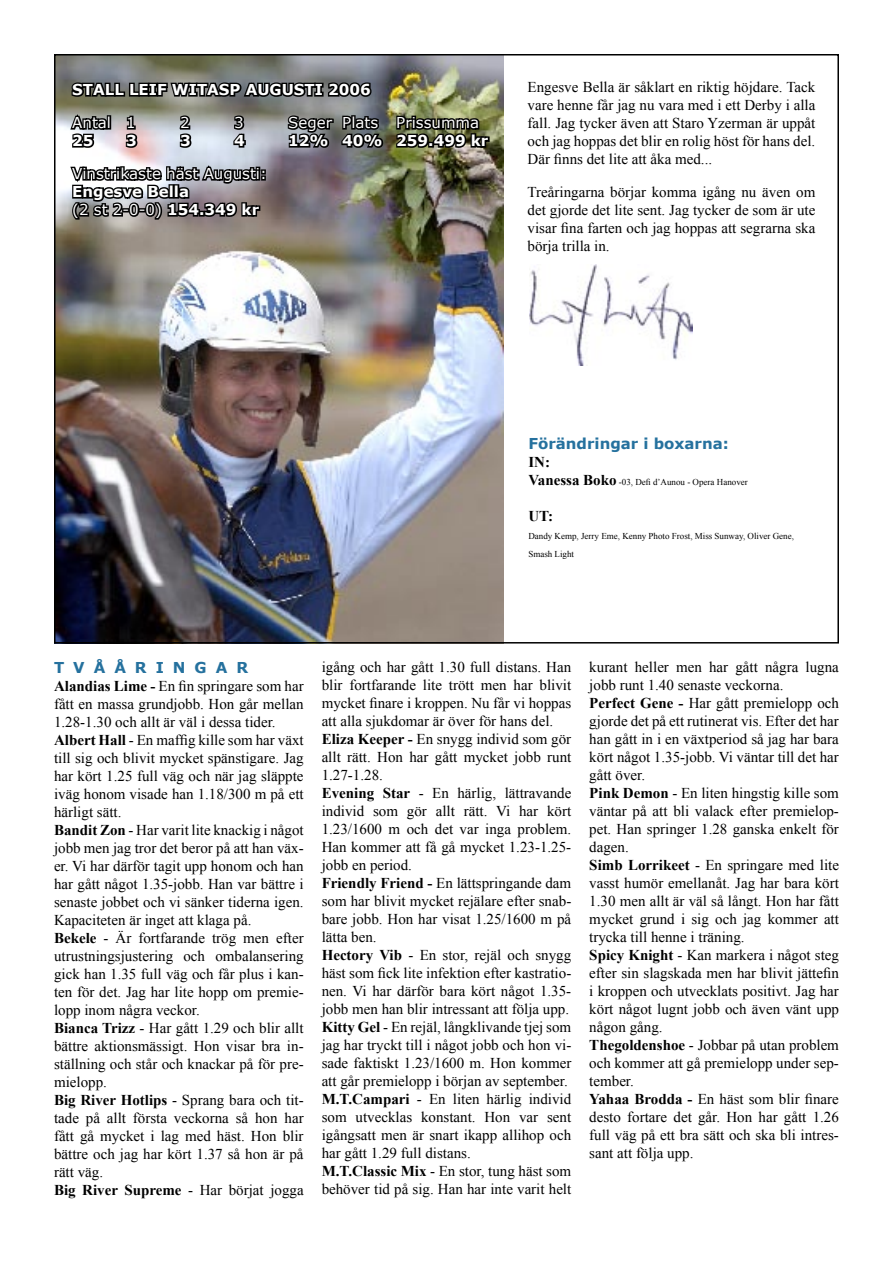
<style>
.page{position:relative;width:893px;height:1263px;background:#fff}
.page>*{position:absolute;margin:0;border:0;box-sizing:border-box;transform-origin:0 0}
.t1{font:15px/18px "Times New Roman";color:#000;text-align:justify}
.t2{font:15px/18px "Verdana";color:#fff}
.t3{font:700 15px "Verdana";color:#fff}
.t4{font:700 15px "Times New Roman";color:#000}
.t5{font:700 15px/18px "Verdana";color:#25719e}
.t6{font:700 15px "Verdana";letter-spacing:.6em;color:#25719e}
.t7{font:9px/18px "Times New Roman";color:#000}
.s1{font-weight:700}
.s2{font-family:"Times New Roman";color:#000}
.s3{font-weight:700;font-size:15px}
.s4{font-weight:400}
</style>
<div class="page">
<img style="left:529px;top:264px;width:163px;height:102px">
<img style="left:57px;top:57px;width:446px;height:583px">
<svg style="left:69px;top:77px;width:305px;height:27px;background:#4a4c49"></svg>
<div style="left:107px;top:115px;width:4px;height:15px;border:3px solid #000"></div>
<svg style="left:68px;top:110px;width:41px;height:40px"></svg>
<svg style="left:124px;top:114px;width:16px;height:36px"></svg>
<svg style="left:175px;top:113px;width:19px;height:37px"></svg>
<svg style="left:232px;top:113px;width:15px;height:36px"></svg>
<svg style="left:286px;top:113px;width:100px;height:37px;background:#3c3e3f"></svg>
<svg style="left:392px;top:113px;width:99px;height:37px;background:#3f402b"></svg>
<svg style="left:68px;top:161px;width:198px;height:61px;background:#6a686a"></svg>
<p class="t3" style="left:72px;top:80px;width:300px">STALL LEIF WITASP AUGUSTI 2006</p>
<p class="t2" style="left:72px;top:113px;width:65px">Antal 1</p>
<p class="t2" style="left:180px;top:113px;width:11px">2</p>
<p class="t2" style="left:234px;top:113px;width:11px">3</p>
<p class="t2" style="left:288px;top:113px;width:192px">Seger Plats Prissumma</p>
<p class="t3" style="left:72px;top:131px;width:23px">25</p>
<p class="t3" style="left:126px;top:131px;width:12px">3</p>
<p class="t3" style="left:180px;top:131px;width:12px">3</p>
<p class="t3" style="left:234px;top:131px;width:12px">4</p>
<p class="t3" style="left:288px;top:131px;width:202px">12% 40% 259.499 kr</p>
<p class="t2" style="left:72px;top:164px;width:196px">Vinstrikaste häst Augusti:<br><span class="s1">Engesve Bella<br></span>(2 st 2-0-0) <span class="s1">154.349 kr</span></p>
<p class="t1" style="left:528px;top:78px;width:289px">Engesve Bella är såklart en riktig höjdare. Tack vare henne får jag nu vara med i ett Derby i alla fall. Jag tycker även att Staro Yzerman är uppåt och jag hoppas det blir en rolig höst för hans del.<br>Där finns det lite att åka med...</p>
<p class="t1" style="left:528px;top:183px;width:289px">Treåringarna börjar komma igång nu även om det gjorde det lite sent. Jag tycker de som är ute visar fina farten och jag hoppas att segrarna ska börja trilla in.</p>
<p class="t5" style="left:528px;top:434px;width:202px">Förändringar i boxarna:<br><span class="s2">IN:</span></p>
<p class="t7" style="left:528px;top:472px;width:221px"><span class="s3">Vanessa Boko</span> -03, Defi d’Aunou - Opera Hanover</p>
<p class="t4" style="left:528px;top:505px;width:26px">UT:</p>
<p class="t7" style="left:528px;top:526px;width:267px">Dandy Kemp, Jerry Eme, Kenny Photo Frost, Miss Sunway, Oliver Gene,<br>Smash Light</p>
<p class="t6" style="left:54px;top:658px;width:196px">TVÅÅRINGAR</p>
<p class="t1" style="left:54px;top:677px;width:251px"><span class="s1">Alandias Lime -</span> En fin springare som har fått en massa grundjobb. Hon går mellan 1.28-1.30 och allt är väl i dessa tider.</p>
<p class="t1" style="left:54px;top:731px;width:251px"><span class="s1">Albert Hall</span> - En maffig kille som har växt till sig och blivit mycket spänstigare. Jag har kört 1.25 full väg och när jag släppte iväg honom visade han 1.18/300 m på ett härligt sätt.</p>
<p class="t1" style="left:54px;top:821px;width:251px"><span class="s1">Bandit Zon</span> - Har varit lite knackig i något jobb men jag tror det beror på att han väx&shy;er. Vi har därför tagit upp honom och han har gått något 1.35-jobb. Han var bättre i senaste jobbet och vi sänker tiderna igen.<br>Kapaciteten är inget att klaga på.</p>
<p class="t1" style="left:54px;top:929px;width:251px"><span class="s1">Bekele</span> - Är fortfarande trög men efter utrustningsjustering och ombalansering gick han 1.35 full väg och får plus i kan&shy;ten för det. Jag har lite hopp om premie&shy;lopp inom några veckor.</p>
<p class="t1" style="left:54px;top:1019px;width:251px"><span class="s1">Bianca Trizz</span> - Har gått 1.29 och blir allt bättre aktionsmässigt. Hon visar bra in&shy;ställning och står och knackar på för pre&shy;mielopp.</p>
<p class="t1" style="left:54px;top:1091px;width:251px"><span class="s1">Big River Hotlips</span> - Sprang bara och tit&shy;tade på allt första veckorna så hon har fått gå mycket i lag med häst. Hon blir bättre och jag har kört 1.37 så hon är på rätt väg.</p>
<p class="t4" style="left:54px;top:1180px;width:251px">Big River Supreme <span class="s4">- Har börjat jogga</span></p>
<p class="t1" style="left:322px;top:658px;width:251px">igång och har gått 1.30 full distans. Han blir fortfarande lite trött men har blivit mycket finare i kroppen. Nu får vi hoppas att alla sjukdomar är över för hans del.</p>
<p class="t1" style="left:322px;top:730px;width:251px"><span class="s1">Eliza Keeper -</span> En snygg individ som gör allt rätt. Hon har gått mycket jobb runt 1.27-1.28.</p>
<p class="t1" style="left:322px;top:784px;width:251px"><span class="s1">Evening Star</span> - En härlig, lättravande individ som gör allt rätt. Vi har kört 1.23/1600 m och det var inga problem.<br>Han kommer att få gå mycket 1.23-1.25- jobb en period.</p>
<p class="t1" style="left:322px;top:874px;width:251px"><span class="s1">Friendly Friend -</span> En lättspringande dam som har blivit mycket rejälare efter snab&shy;bare jobb. Hon har visat 1.25/1600 m på lätta ben.</p>
<p class="t1" style="left:322px;top:946px;width:251px"><span class="s1">Hectory Vib</span> - En stor, rejäl och snygg häst som fick lite infektion efter kastratio&shy;nen. Vi har därför bara kört något 1.35- jobb men han blir intressant att följa upp.</p>
<p class="t1" style="left:322px;top:1018px;width:251px"><span class="s1">Kitty Gel</span> - En rejäl, långklivande tjej som jag har tryckt till i något jobb och hon vi&shy;sade faktiskt 1.23/1600 m. Hon kommer att går premielopp i början av september.</p>
<p class="t1" style="left:322px;top:1090px;width:251px"><span class="s1">M.T.Campari</span> - En liten härlig individ som utvecklas konstant. Hon var sent igångsatt men är snart ikapp allihop och har gått 1.29 full distans.</p>
<p class="t1" style="left:322px;top:1162px;width:251px"><span class="s1">M.T.Classic Mix</span> - En stor, tung häst som behöver tid på sig. Han har inte varit helt</p>
<p class="t1" style="left:589px;top:658px;width:251px">kurant heller men har gått några lugna jobb runt 1.40 senaste veckorna.</p>
<p class="t1" style="left:589px;top:694px;width:251px"><span class="s1">Perfect Gene -</span> Har gått premielopp och gjorde det på ett rutinerat vis. Efter det har han gått in i en växtperiod så jag har bara kört något 1.35-jobb. Vi väntar till det har gått över.</p>
<p class="t1" style="left:589px;top:784px;width:251px"><span class="s1">Pink Demon</span> - En liten hingstig kille som väntar på att bli valack efter premielop&shy;pet. Han springer 1.28 ganska enkelt för dagen.</p>
<p class="t1" style="left:589px;top:856px;width:251px"><span class="s1">Simb Lorrikeet</span> - En springare med lite vasst humör emellanåt. Jag har bara kört 1.30 men allt är väl så långt. Hon har fått mycket grund i sig och jag kommer att trycka till henne i träning.</p>
<p class="t1" style="left:589px;top:946px;width:251px"><span class="s1">Spicy Knight</span> - Kan markera i något steg efter sin slagskada men har blivit jättefin i kroppen och utvecklats positivt. Jag har kört något lugnt jobb och även vänt upp någon gång.</p>
<p class="t1" style="left:589px;top:1036px;width:251px"><span class="s1">Thegoldenshoe</span> - Jobbar på utan problem och kommer att gå premielopp under sep&shy;tember.</p>
<p class="t1" style="left:589px;top:1090px;width:251px"><span class="s1">Yahaa Brodda -</span> En häst som blir finare desto fortare det går. Hon har gått 1.26 full väg på ett bra sätt och ska bli intres&shy;sant att följa upp.</p>
</div>
